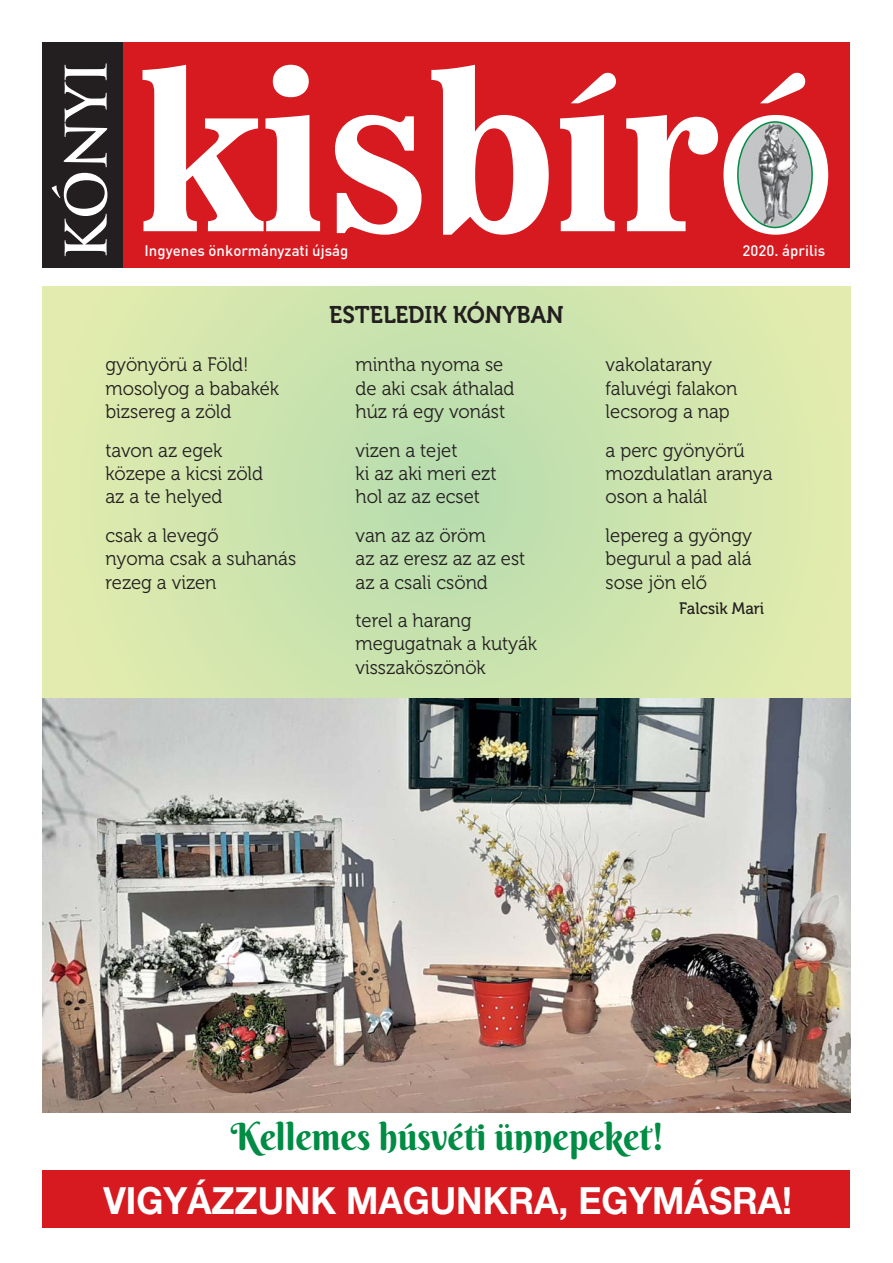
<style>
.page{position:relative;width:893px;height:1263px;background:#fff}
.page>*{position:absolute;margin:0;border:0;box-sizing:border-box;transform-origin:0 0}
.t1{font:700 37.5px "Helvetica Neue LT Pro";color:#fff;scale:.95 1}
.t2{font:37.5px "Berkshire Swash";color:#008c44;scale:.95 1}
.t3{font:24px "Museo 700";color:#231f20;scale:.95 1}
.t4{font:19.5px/23.4px "Museo 300";color:#231f20;scale:.95 1}
.t5{font:16.5px "Museo 500";color:#231f20;scale:.95 1}
.t6{font:15px "Din CE Med H";color:#fff}
</style>
<div class="page">
<div style="left:43px;top:43px;width:807px;height:225px;background:#d71920"></div>
<svg style="left:143px;top:65px;width:685px;height:170px"></svg>
<div style="left:43px;top:43px;width:80px;height:225px;background:#231f20"></div>
<svg style="left:52px;top:63px;width:55px;height:193px"></svg>
<svg style="left:737px;top:121px;width:76px;height:107px;background:#b5b7b5"></svg>
<svg style="left:43px;top:286px;width:807px;height:412px;background:#d0e5ae"></svg>
<img style="left:43px;top:698px;width:807px;height:414px">
<div style="left:43px;top:1170px;width:807px;height:58px;background:#d71920"></div>
<p class="t6" style="left:145px;top:241px;width:205px">Ingyenes önkormányzati újság</p>
<p class="t6" style="left:742px;top:241px;width:84px">2020. április</p>
<p class="t4" style="left:106px;top:355px;width:184px">gyönyörü a Föld! mosolyog a babakék bizsereg a zöld</p>
<p class="t4" style="left:106px;top:440px;width:167px">tavon az egek közepe a kicsi zöld az a te helyed</p>
<p class="t4" style="left:106px;top:525px;width:202px">csak a levegő<br>nyoma csak a suhanás rezeg a vizen</p>
<p class="t3" style="left:329px;top:306px;width:248px">ESTELEDIK KÓNYBAN</p>
<p class="t4" style="left:356px;top:355px;width:169px">mintha nyoma se de aki csak áthalad húz rá egy vonást</p>
<p class="t4" style="left:356px;top:440px;width:150px">vizen a tejet<br>ki az aki meri ezt hol az az ecset</p>
<p class="t4" style="left:356px;top:525px;width:180px">van az az öröm<br>az az eresz az az est az a csali csönd</p>
<p class="t4" style="left:356px;top:610px;width:193px">terel a harang megugatnak a kutyák visszaköszönök</p>
<p class="t4" style="left:606px;top:355px;width:140px">vakolatarany faluvégi falakon lecsorog a nap</p>
<p class="t4" style="left:606px;top:440px;width:177px">a perc gyönyörű mozdulatlan aranya oson a halál</p>
<p class="t4" style="left:606px;top:525px;width:156px;text-align:justify">lepereg a gyöngy begurul a pad alá sose jön elő</p>
<p class="t5" style="left:679px;top:602px;width:91px">Falcsik Mari</p>
<h1 class="t2" style="left:231px;top:1113px;width:458px">Kellemes húsvéti ünnepeket!</h1>
<h1 class="t1" style="left:103px;top:1187px;width:726px">VIGYÁZZUNK MAGUNKRA, EGYMÁSRA!</h1>
</div>
